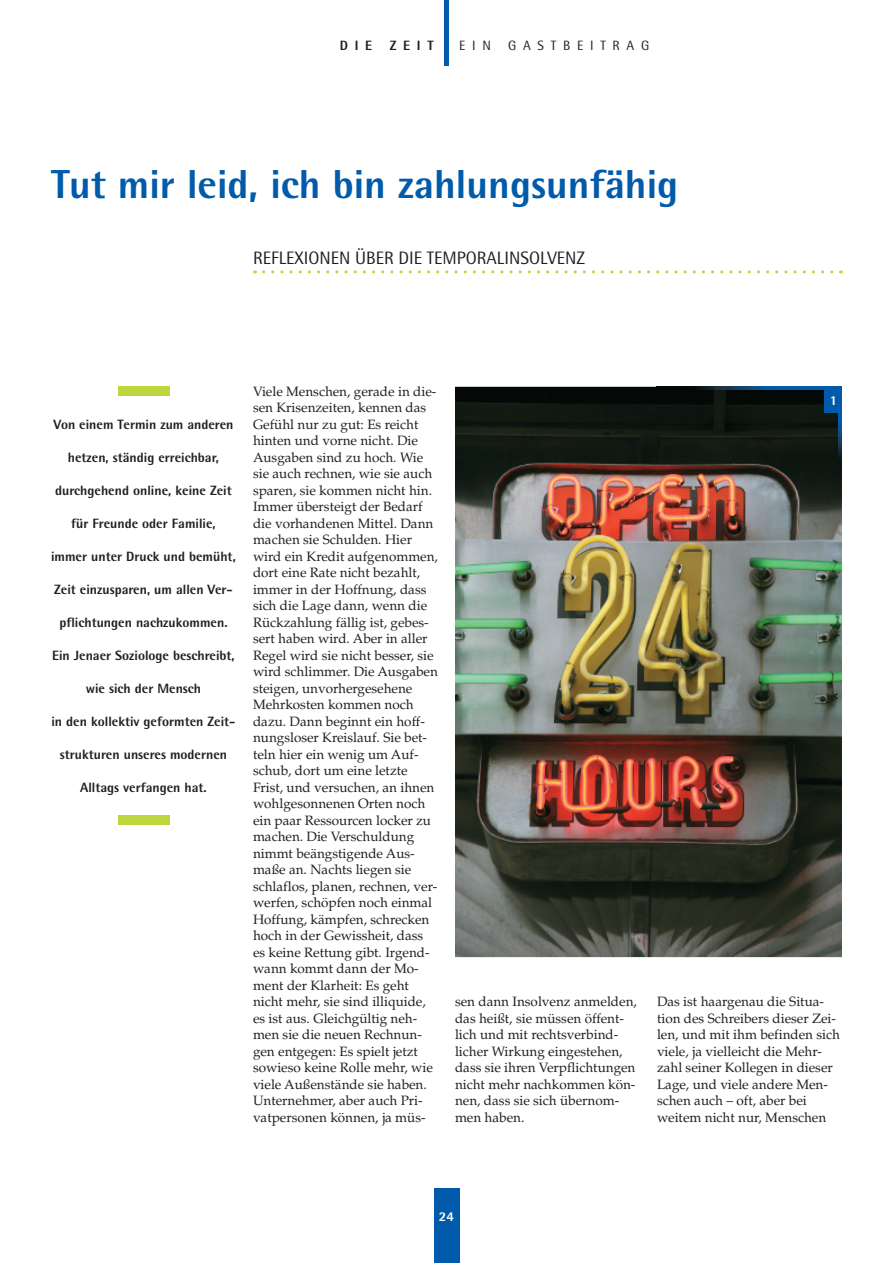
<style>
.page{position:relative;width:893px;height:1263px;background:#fff}
.page>*{position:absolute;margin:0;border:0;box-sizing:border-box;transform-origin:0 0}
.t1{font:800 40.5px "Rotis Semi Sans";color:#015aaa}
.t2{font:18px "Rotis Semi Sans";color:#231f20}
.t3{font:13.5px/16.5px "Palatino";color:#231f20}
.t4{font:800 13.5px "Rotis Semi Sans";color:#231f20}
.t5{font:13.5px "Rotis Semi Sans";letter-spacing:.5em;color:#231f20}
.t6{font:800 13.5px "Rotis Semi Sans";color:#fff}
</style>
<div class="page">
<div style="left:444px;top:0;width:5px;height:66px;background:#015aaa"></div>
<div style="left:434px;top:1188px;width:25px;height:75px;background:#015aaa"></div>
<div style="left:118px;top:387px;width:51px;height:9px;background:#bdd63e"></div>
<div style="left:118px;top:816px;width:51px;height:9px;background:#bdd63e"></div>
<svg style="left:264px;top:270px;width:577px;height:3px"></svg>
<img style="left:455px;top:387px;width:387px;height:570px">
<img style="left:839px;top:413px;width:3px;height:66px">
<img style="left:657px;top:387px;width:168px;height:3px">
<div style="left:825px;top:387px;width:17px;height:26px;background:#015aaa"></div>
<p class="t4" style="left:340px;top:36px;width:34px">die</p>
<p class="t4" style="left:390px;top:36px;width:46px">Zeit</p>
<p class="t5" style="left:459px;top:37px;width:33px">EIN</p>
<p class="t5" style="left:508px;top:37px;width:143px">GASTBEITRAG</p>
<h1 class="t1" style="left:51px;top:159px;width:629px">tut mir leid, ich bin zahlungsunfähig</h1>
<h2 class="t2" style="left:253px;top:247px;width:334px">REFLEXIONEN ÜBER DIE TEMPORALINSOLVENZ</h2>
<p class="t4" style="left:54px;top:416px;width:181px">Von einem termin zum anderen</p>
<p class="t4" style="left:68px;top:449px;width:153px">hetzen, ständig erreichbar,</p>
<p class="t4" style="left:55px;top:482px;width:178px">durchgehend online, keine Zeit</p>
<p class="t4" style="left:71px;top:515px;width:146px">für Freunde oder Familie,</p>
<p class="t4" style="left:51px;top:548px;width:186px">immer unter druck und bemüht,</p>
<p class="t4" style="left:54px;top:581px;width:180px">Zeit einzusparen, um allen Ver-</p>
<p class="t4" style="left:59px;top:614px;width:170px">pflichtungen nachzukommen.</p>
<p class="t4" style="left:52px;top:647px;width:184px">ein Jenaer Soziologe beschreibt,</p>
<p class="t4" style="left:86px;top:680px;width:117px">wie sich der Mensch</p>
<p class="t4" style="left:51px;top:713px;width:186px">in den kollektiv geformten Zeit-</p>
<p class="t4" style="left:60px;top:746px;width:169px">strukturen unseres modernen</p>
<p class="t4" style="left:80px;top:779px;width:128px">Alltags verfangen hat.</p>
<p class="t3" style="left:253px;top:383px;width:186px">Viele Menschen, gerade in die&shy;sen Krisenzeiten, kennen das<br>Gefühl nur zu gut: Es reicht hinten und vorne nicht. Die<br>Ausgaben sind zu hoch. Wie sie auch rechnen, wie sie auch sparen, sie kommen nicht hin.<br>Immer übersteigt der Bedarf die vorhandenen Mittel. Dann machen sie Schulden. Hier wird ein Kredit aufgenommen, dort eine Rate nicht bezahlt, immer in der Hoffnung, dass sich die Lage dann, wenn die<br>Rückzahlung fällig ist, gebes&shy;sert haben wird. Aber in aller<br>Regel wird sie nicht besser, sie wird schlimmer. Die Ausgaben steigen, unvorhergesehene<br>Mehrkosten kommen noch dazu. Dann beginnt ein hoff&shy;nungsloser Kreislauf. Sie bet&shy;teln hier ein wenig um Auf&shy;schub, dort um eine letzte<br>Frist, und versuchen, an ihnen wohlgesonnenen Orten noch ein paar Ressourcen locker zu machen. Die Verschuldung nimmt beängstigende Aus&shy;maße an. Nachts liegen sie schlaflos, planen, rechnen, ver&shy;werfen, schöpfen noch einmal<br>Hoffung, kämpfen, schrecken hoch in der Gewissheit, dass es keine Rettung gibt. Irgend&shy;wann kommt dann der Mo&shy;ment der Klarheit: Es geht nicht mehr, sie sind illiquide, es ist aus. Gleichgültig neh&shy;men sie die neuen Rechnun&shy;gen entgegen: Es spielt jetzt sowieso keine Rolle mehr, wie viele Außenstände sie haben.<br>Unternehmer, aber auch Pri&shy;vatpersonen können, ja müs-</p>
<p class="t6" style="left:830px;top:392px;width:9px">1</p>
<p class="t3" style="left:455px;top:994px;width:183px">sen dann Insolvenz anmelden, das heißt, sie müssen öffent&shy;lich und mit rechtsverbind&shy;licher Wirkung eingestehen, dass sie ihren Verpflichtungen nicht mehr nachkommen kön&shy;nen, dass sie sich übernom&shy;men haben.</p>
<p class="t3" style="left:657px;top:994px;width:184px">Das ist haargenau die Situa&shy;tion des Schreibers dieser Zei&shy;len, und mit ihm befinden sich viele, ja vielleicht die Mehr&shy;zahl seiner Kollegen in dieser<br>Lage, und viele andere Men&shy;schen auch – oft, aber bei weitem nicht nur, Menschen</p>
<p class="t6" style="left:439px;top:1208px;width:17px">24</p>
</div>
